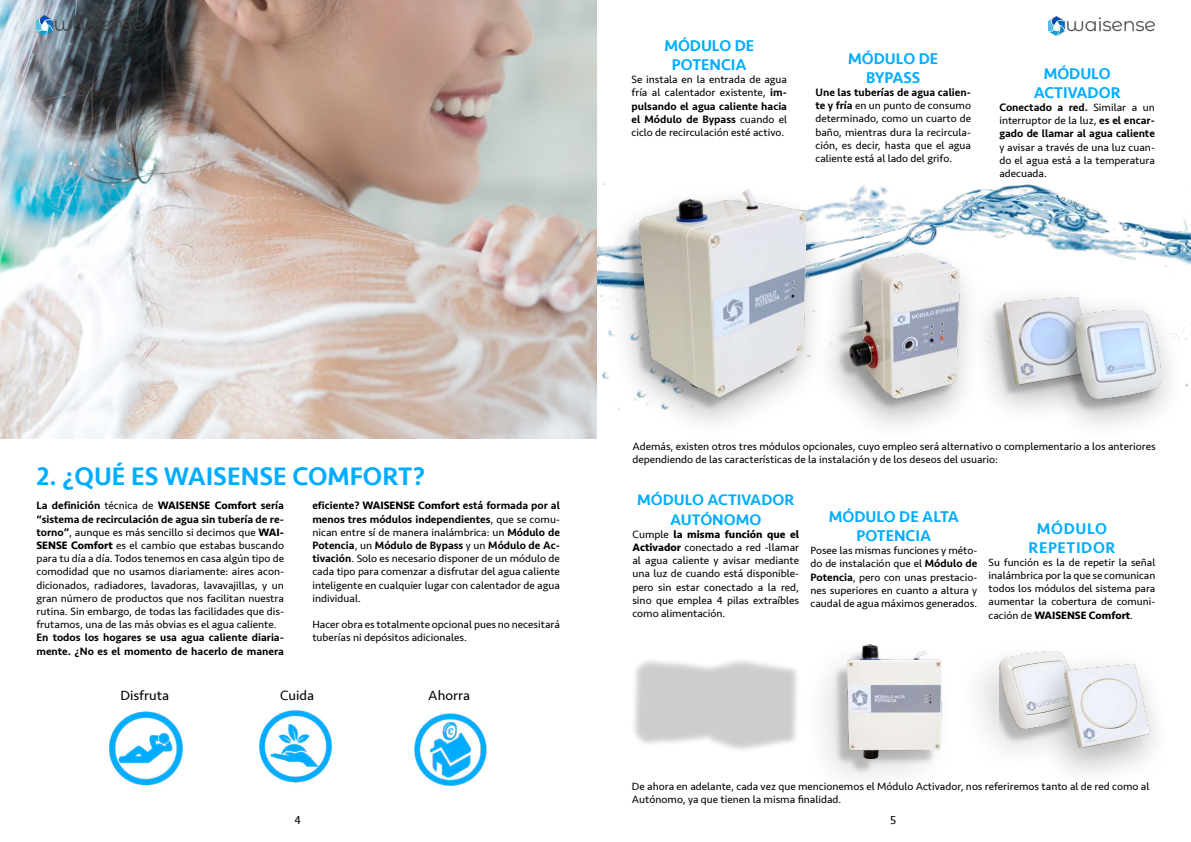
<style>
.page{position:relative;width:1191px;height:842px;background:#fff}
.page>*{position:absolute;margin:0;border:0;box-sizing:border-box;transform-origin:0 0}
.t1{font:500 26px "Seravek";color:#00acff}
.t2{font:500 16px/19.2px "Seravek";color:#00acff;text-align:center}
.t3{font:500 16px/19.2px "Seravek";letter-spacing:.04em;color:#00acff;text-align:center}
.t4{font:500 15.7px/19.2px "Seravek";color:#00acff;text-align:center}
.t5{font:14px "Seravek";color:#000}
.t6{font:12px "Seravek";color:#000}
.t7{font:11px/13.2px "Seravek";color:#000;text-align:justify}
.t8{font:500 11px/13.2px "Seravek";color:#000}
.t9{font:10.9px/13.1px "Seravek";color:#000;text-align:justify}
.s1{font-weight:500}
.s2{font-weight:400}
.s3{font-weight:700}
</style>
<div class="page">
<img style="left:596px;top:103px;width:595px;height:309px">
<img style="left:0;top:0;width:596px;height:439px">
<div style="left:812px;top:238px;width:172px;height:205px;background:#000;opacity:.3"></div>
<div style="left:835px;top:256px;width:122px;height:155px;background:#000;opacity:.2"></div>
<img style="left:849px;top:253px;width:111px;height:145px">
<div style="left:601px;top:178px;width:229px;height:263px;background:#000;opacity:.3"></div>
<div style="left:624px;top:195px;width:178px;height:216px;background:#000;opacity:.2"></div>
<img style="left:640px;top:190px;width:166px;height:206px">
<div style="left:967px;top:280px;width:148px;height:147px;background:#fcfcfc"></div>
<div style="left:989px;top:299px;width:99px;height:96px;background:#000;opacity:.2"></div>
<img style="left:1003px;top:299px;width:35px;height:85px">
<div style="left:1038px;top:292px;width:147px;height:149px;background:#000;opacity:.3"></div>
<div style="left:1061px;top:312px;width:97px;height:100px;background:#000;opacity:.2"></div>
<img style="left:1075px;top:310px;width:85px;height:88px">
<div style="left:832px;top:650px;width:105px;height:124px;background:#000;opacity:.2"></div>
<img style="left:847px;top:645px;width:94px;height:113px">
<div style="left:953px;top:637px;width:140px;height:138px;background:#000;opacity:.15"></div>
<div style="left:999px;top:655px;width:75px;height:89px;background:#000;opacity:.2"></div>
<img style="left:999px;top:651px;width:29px;height:78px">
<div style="left:1028px;top:647px;width:144px;height:143px;background:#000;opacity:.3"></div>
<img style="left:1064px;top:664px;width:85px;height:84px">
<img style="left:414px;top:713px;width:73px;height:73px">
<img style="left:109px;top:711px;width:74px;height:75px">
<img style="left:259px;top:710px;width:73px;height:73px">
<img style="left:1048px;top:16px;width:106px;height:20px">
<img style="left:37px;top:15px;width:106px;height:21px">
<div style="left:623px;top:656px;width:183px;height:97px;background:#000;opacity:.2"></div>
<div style="left:633px;top:650px;width:178px;height:92px;background:#000;opacity:.75"></div>
<h2 class="t2" style="left:664px;top:36px;width:91px">MÓDULO DE<br>POTENCIA</h2>
<p class="t7" style="left:631px;top:73px;width:157px">Se instala en la entrada de agua fría al calentador existente, <span class="s1">im&shy;pulsando el agua caliente hacia el Módulo de Bypass</span> cuando el ciclo de recirculación esté activo.</p>
<h2 class="t2" style="left:848px;top:49px;width:91px">MÓDULO DE<br>BYPASS</h2>
<p class="t7" style="left:815px;top:86px;width:157px"><span class="s1">Une las tuberías de agua calien&shy;te y fría</span> en un punto de consumo determinado, como un cuarto de baño, mientras dura la recircula&shy;ción, es decir, hasta que el agua caliente está al lado del grifo.</p>
<h2 class="t2" style="left:1033px;top:64px;width:88px">MÓDULO<br>ACTIVADOR</h2>
<p class="t8" style="left:999px;top:101px;width:157px;text-align:justify">Conectado a red. <span class="s2">Similar a un interruptor de la luz,</span> es el encar&shy;gado de llamar al agua caliente</p>
<p class="t7" style="left:999px;top:140px;width:157px">y avisar a través de una luz cuan&shy;do el agua está a la temperatura adecuada.</p>
<h1 class="t1" style="left:36px;top:460px;width:390px">2. ¿QUÉ ES WAISENSE COMFORT?</h1>
<p class="t7" style="left:36px;top:499px;width:249px"><span class="s1">La definición</span> técnica de <span class="s3">WAISENSE Comfort</span> <span class="s1">sería “sistema de recirculación de agua sin tubería de re&shy;torno”</span>, aunque es más sencillo si decimos que <span class="s3">WAI-SENSE Comfort</span> es el cambio que estabas buscando para tu día a día. Todos tenemos en casa algún tipo de comodidad que no usamos diariamente: aires acon&shy;dicionados, radiadores, lavadoras, lavavajillas, y un gran número de productos que nos facilitan nuestra rutina. Sin embargo, de todas las facilidades que dis&shy;frutamos, una de las más obvias es el agua caliente.</p>
<p class="t8" style="left:36px;top:631px;width:249px">En todos los hogares se usa agua caliente diaria&shy;mente. ¿No es el momento de hacerlo de manera</p>
<p class="t7" style="left:312px;top:499px;width:249px"><span class="s1">eficiente?</span> <span class="s3">WAISENSE Comfort</span> <span class="s1">está formada por al menos tres módulos independientes</span>, que se comu&shy;nican entre sí de manera inalámbrica: un <span class="s1">Módulo de Potencia</span>, un <span class="s1">Módulo de Bypass</span> y un <span class="s1">Módulo de Ac&shy;tivación</span>. Solo es necesario disponer de un módulo de cada tipo para comenzar a disfrutar del agua caliente inteligente en cualquier lugar con calentador de agua individual.</p>
<p class="t7" style="left:312px;top:618px;width:249px">Hacer obra es totalmente opcional pues no necesitará tuberías ni depósitos adicionales.</p>
<p class="t5" style="left:120px;top:685px;width:50px">Disfruta</p>
<p class="t5" style="left:280px;top:685px;width:36px">Cuida</p>
<p class="t5" style="left:428px;top:685px;width:43px">Ahorra</p>
<p class="t7" style="left:632px;top:440px;width:525px">Además, existen otros tres módulos opcionales, cuyo empleo será alternativo o complementario a los anteriores dependiendo de las características de la instalación y de los deseos del usuario:</p>
<h3 class="t4" style="left:637px;top:491px;width:159px">MÓDULO ACTIVADOR<br>AUTÓNOMO</h3>
<p class="t7" style="left:632px;top:527px;width:168px">Cumple <span class="s3">la misma función que el Activador</span> conectado a red -llamar al agua caliente y avisar mediante una luz de cuando está disponible&shy;pero sin estar conectado a la red, sino que emplea 4 pilas extraíbles como alimentación.</p>
<h2 class="t2" style="left:829px;top:507px;width:131px">MÓDULO DE ALTA<br>POTENCIA</h2>
<p class="t7" style="left:810px;top:544px;width:168px">Posee las mismas funciones y méto&shy;do de instalación que el <span class="s1">Módulo de Potencia</span>, pero con unas prestacio&shy;nes superiores en cuanto a altura y caudal de agua máximos generados.</p>
<h2 class="t3" style="left:1028px;top:519px;width:89px">MÓDULO<br>REPETIDOR</h2>
<p class="t9" style="left:988px;top:556px;width:168px">Su función es la de repetir la señal inalámbrica por la que se comunican todos los módulos del sistema para aumentar la cobertura de comuni&shy;cación de <span class="s3">WAISENSE Comfort</span>.</p>
<p class="t7" style="left:632px;top:780px;width:519px">De ahora en adelante, cada vez que mencionemos el Módulo Activador, nos referiremos tanto al de red como al<br>Autónomo, ya que tienen la misma finalidad.</p>
<p class="t6" style="left:294px;top:811px;width:8px">4</p>
<p class="t6" style="left:890px;top:811px;width:8px">5</p>
</div>
